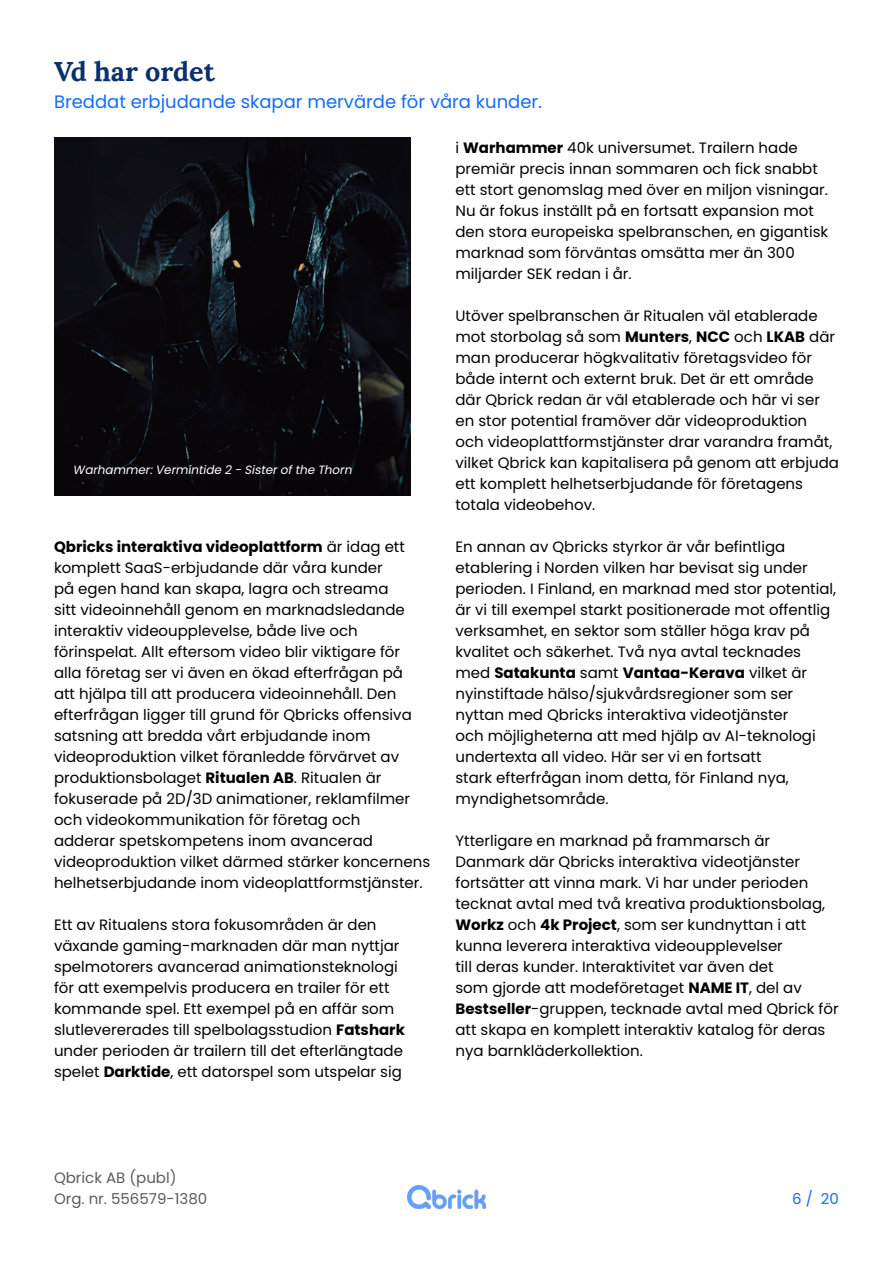
<style>
.page{position:relative;width:893px;height:1263px;background:#fff}
.page>*{position:absolute;margin:0;border:0;box-sizing:border-box;transform-origin:0 0}
.Header_1{font:700 27px "Lora";color:#0c306c}
.Header_2{font:18px "Poppins";color:#126cfc}
.t1{font:15px/21px "Poppins";color:#000}
.t2{font:15px "Poppins";color:#126cfc}
.t3{font:italic 12px "Poppins";color:#fff}
.s1{font-weight:700}
</style>
<div class="page">
<img style="left:407px;top:1185px;width:79px;height:24px">
<img style="left:54px;top:137px;width:356px;height:359px">
<p class="Header_1" style="left:54px;top:49px;width:162px">Vd har ordet</p>
<p class="Header_2" style="left:54px;top:91px;width:490px">Breddat erbjudande skapar mervärde för våra kunder.</p>
<p class="t3" style="left:73px;top:463px;width:284px">Warhammer:Vermintide 2 - Sisterofthe Thorn</p>
<p class="t1" style="left:54px;top:536px;width:378px"><span class="s1">Qbricks interaktiva videoplattform</span> är idag ett komplett SaaS-erbjudande där våra kunder<br>på egen hand kan skapa, lagra och streama<br>sitt videoinnehåll genom en marknadsledande interaktiv videoupplevelse, både live och förinspelat. Allt eftersom video blir viktigare för alla företag ser vi även en ökad efterfrågan på<br>att hjälpa till att producera videoinnehåll. Den efterfrågan ligger till grund för Qbricks offensiva satsning att bredda vårt erbjudande inom videoproduktion vilket föranledde förvärvet av produktionsbolaget <span class="s1">Ritualen AB</span>. Ritualen är fokuserade på 2D/3D animationer, reklamfilmer och videokommunikation för företag och<br>adderar spetskompetens inom avancerad videoproduktion vilket därmed stärker koncernens helhetserbjudande inom videoplattformstjänster.</p>
<p class="t1" style="left:54px;top:914px;width:352px">Ett av Ritualens stora fokusområden är den växande gaming-marknaden där man nyttjar spelmotorers avancerad animationsteknologi för att exempelvis producera en trailer för ett kommande spel. Ett exempel på en affär som slutlevererades till spelbolagsstudion <span class="s1">Fatshark </span>under perioden är trailern till det efterlängtade spelet <span class="s1">Darktide</span>, ett datorspel som utspelar sig</p>
<p class="t1" style="left:455px;top:137px;width:374px">i <span class="s1">Warhammer</span> 40k universumet. Trailern hade premiär precis innan sommaren och fick snabbt ett stort genomslag med över en miljon visningar.<br>Nu är fokus inställt på en fortsatt expansion mot den stora europeiska spelbranschen, en gigantisk marknad som förväntas omsätta mer än 300 miljarder SEK redan i år.</p>
<p class="t1" style="left:455px;top:305px;width:385px">Utöver spelbranschen är Ritualen väl etablerade mot storbolag så som <span class="s1">Munters</span>, <span class="s1">NCC</span> och <span class="s1">LKAB</span> där man producerar högkvalitativ företagsvideo för både internt och externt bruk. Det är ett område där Qbrick redan är väl etablerade och här vi ser en stor potential framöver där videoproduktion och videoplattformstjänster drar varandra framåt, vilket Qbrick kan kapitalisera på genom att erbjuda ett komplett helhetserbjudande för företagens totala videobehov.</p>
<p class="t1" style="left:455px;top:536px;width:382px">En annan av Qbricks styrkor är vår befintliga etablering i Norden vilken har bevisat sig under perioden. I Finland, en marknad med stor potential, är vi till exempel starkt positionerade mot offentlig verksamhet, en sektor som ställer höga krav på kvalitet och säkerhet. Två nya avtal tecknades med <span class="s1">Satakunta</span> samt <span class="s1">Vantaa-Kerava</span> vilket är nyinstiftade hälso/sjukvårdsregioner som ser nyttan med Qbricks interaktiva videotjänster<br>och möjligheterna att med hjälp av AI-teknologi undertexta all video. Här ser vi en fortsatt<br>stark efterfrågan inom detta, för Finland nya, myndighetsområde.</p>
<p class="t1" style="left:455px;top:830px;width:385px">Ytterligare en marknad på frammarsch är Danmark där Qbricks interaktiva videotjänster fortsätter att vinna mark. Vi har under perioden tecknat avtal med två kreativa produktionsbolag, <span class="s1">Workz</span> och <span class="s1">4k Project</span>, som ser kundnyttan i att kunna leverera interaktiva videoupplevelser<br>till deras kunder. Interaktivitet var även det<br>som gjorde att modeföretaget <span class="s1">NAME IT</span>, del av <span class="s1">Bestseller</span>-gruppen, tecknade avtal med Qbrick för att skapa en komplett interaktiv katalog för deras nya barnkläderkollektion.</p>
<p class="t1" style="left:54px;top:1167px;width:155px">Qbrick AB (publ)<br>Org. nr. 556579-1380</p>
<p class="t2" style="left:792px;top:1190px;width:48px">6 / 20</p>
</div>
